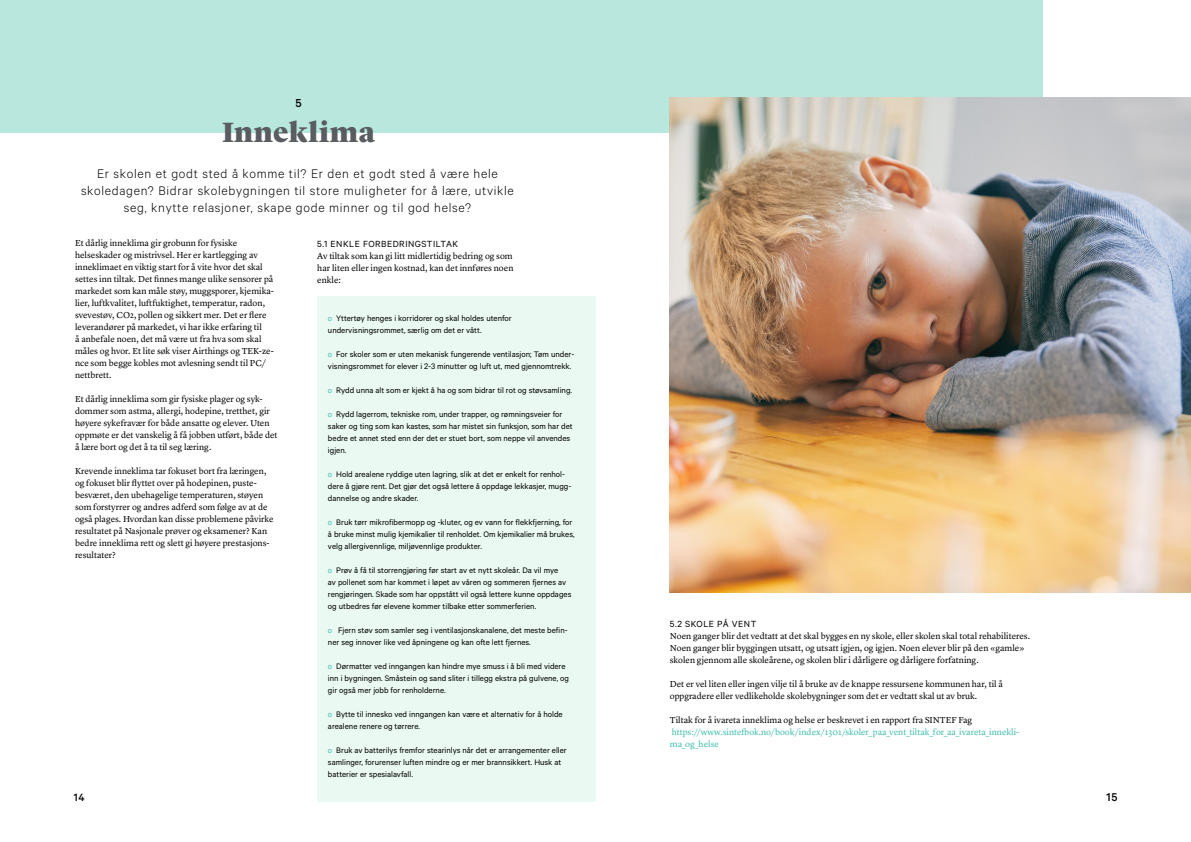
<style>
.page{position:relative;width:1191px;height:842px;background:#fff}
.page>*{position:absolute;margin:0;border:0;box-sizing:border-box;transform-origin:0 0}
.t1{font:900 29px "Lyon Display";letter-spacing:.02em;color:#595c61}
.t2{font:300 14px/16.8px "Calibre";letter-spacing:.05em;color:#000;text-align:center}
.t3{font:500 13px "Calibre";color:#000}
.t4{font:500 12.7px "Calibre";color:#000}
.t5{font:500 12px "Calibre";color:#000}
.t6{font:10px "Calibre";letter-spacing:.05em;color:#000}
.t7{font:9px/12px "Lyon Text";color:#000}
.t8{font:9px/12px "Calibre";color:#000}
.t9{font:9px/12px "Lyon Text";color:#3ebdab}
.s1{color:#3ebdab}
</style>
<div class="page">
<div style="left:0;top:0;width:1042px;height:133px;background:#b7e7dd"></div>
<img style="left:670px;top:97px;width:521px;height:496px">
<div style="left:317px;top:296px;width:278px;height:505px;background:#eafaf3"></div>
<h3 class="t3" style="left:295px;top:95px;width:8px">5</h3>
<h1 class="t1" style="left:222px;top:110px;width:154px">Inneklima</h1>
<h2 class="t2" style="left:81px;top:165px;width:434px">Er skolen et godt sted å komme til? Er den et godt sted å være hele skoledagen? Bidrar skolebygningen til store muligheter for å lære, utvikle seg, knytte relasjoner, skape gode minner og til god helse?</h2>
<p class="t7" style="left:75px;top:237px;width:200px">Et dårlig inneklima gir grobunn for fysiske helseskader og mistrivsel. Her er kartlegging av inneklimaet en viktig start for å vite hvor det skal settes inn tiltak. Det finnes mange ulike sensorer på markedet som kan måle støy, muggsporer, kjemika&shy;lier, luftkvalitet, luftfuktighet, temperatur, radon, svevestøv, CO2, pollen og sikkert mer. Det er flere leverandører på markedet, vi har ikke erfaring til<br>å anbefale noen, det må være ut fra hva som skal måles og hvor. Et lite søk viser Airthings og TEK-ze&shy;nce som begge kobles mot avlesning sendt til PC/ nettbrett.</p>
<p class="t7" style="left:75px;top:393px;width:204px">Et dårlig inneklima som gir fysiske plager og syk&shy;dommer som astma, allergi, hodepine, tretthet, gir høyere sykefravær for både ansatte og elever. Uten oppmøte er det vanskelig å få jobben utført, både det å lære bort og det å ta til seg læring.</p>
<p class="t7" style="left:75px;top:465px;width:200px">Krevende inneklima tar fokuset bort fra læringen, og fokuset blir flyttet over på hodepinen, puste&shy;besværet, den ubehagelige temperaturen, støyen som forstyrrer og andres adferd som følge av at de også plages. Hvordan kan disse problemene påvirke resultatet på Nasjonale prøver og eksamener? Kan bedre inneklima rett og slett gi høyere prestasjons&shy;resultater?</p>
<p class="t6" style="left:317px;top:238px;width:142px">5.1 ENKLE FORBEDRINGSTILTAK</p>
<p class="t7" style="left:317px;top:249px;width:198px;text-align:justify">Av tiltak som kan gi litt midlertidig bedring og som har liten eller ingen kostnad, kan det innføres noen enkle:</p>
<p class="t8" style="left:328px;top:312px;width:185px"><span class="s1">o</span> Yttertøy henges i korridorer og skal holdes utenfor undervisningsrommet, særlig om det er vått.</p>
<p class="t8" style="left:328px;top:348px;width:248px"><span class="s1">o</span> For skoler som er uten mekanisk fungerende ventilasjon; Tøm under&shy;visningsrommet for elever i 2-3 minutter og luft ut, med gjennomtrekk.</p>
<p class="t8" style="left:328px;top:384px;width:245px"><span class="s1">o</span> Rydd unna alt som er kjekt å ha og som bidrar til rot og støvsamling.</p>
<p class="t8" style="left:328px;top:408px;width:246px"><span class="s1">o</span> Rydd lagerrom, tekniske rom, under trapper, og rømningsveier for saker og ting som kan kastes, som har mistet sin funksjon, som har det bedre et annet sted enn der det er stuet bort, som neppe vil anvendes igjen.</p>
<p class="t8" style="left:328px;top:468px;width:245px"><span class="s1">o</span> Hold arealene ryddige uten lagring, slik at det er enkelt for renhol&shy;dere å gjøre rent. Det gjør det også lettere å oppdage lekkasjer, mugg&shy;dannelse og andre skader.</p>
<p class="t8" style="left:328px;top:516px;width:248px"><span class="s1">o</span> Bruk tørr mikrofibermopp og -kluter, og ev vann for flekkfjerning, for å bruke minst mulig kjemikalier til renholdet. Om kjemikalier må brukes, velg allergivennlige, miljøvennlige produkter.</p>
<p class="t8" style="left:328px;top:564px;width:245px"><span class="s1">o</span> Prøv å få til storrengjøring før start av et nytt skoleår. Da vil mye<br>av pollenet som har kommet i løpet av våren og sommeren fjernes av rengjøringen. Skade som har oppstått vil også lettere kunne oppdages og utbedres før elevene kommer tilbake etter sommerferien.</p>
<p class="t8" style="left:328px;top:624px;width:241px"><span class="s1">o</span> Fjern støv som samler seg i ventilasjonskanalene, det meste befin&shy;ner seg innover like ved åpningene og kan ofte lett fjernes.</p>
<p class="t8" style="left:328px;top:660px;width:242px"><span class="s1">o</span> Dørmatter ved inngangen kan hindre mye smuss i å bli med videre inn i bygningen. Småstein og sand sliter i tillegg ekstra på gulvene, og gir også mer jobb for renholderne.</p>
<p class="t8" style="left:328px;top:708px;width:236px"><span class="s1">o</span> Bytte til innesko ved inngangen kan være et alternativ for å holde arealene renere og tørrere.</p>
<p class="t8" style="left:328px;top:744px;width:240px"><span class="s1">o</span> Bruk av batterilys fremfor stearinlys når det er arrangementer eller samlinger, forurenser luften mindre og er mer brannsikkert. Husk at batterier er spesialavfall.</p>
<p class="t6" style="left:670px;top:618px;width:88px">5.2 SKOLE PÅ VENT</p>
<p class="t7" style="left:670px;top:629px;width:362px">Noen ganger blir det vedtatt at det skal bygges en ny skole, eller skolen skal total rehabiliteres.<br>Noen ganger blir byggingen utsatt, og utsatt igjen, og igjen. Noen elever blir på den «gamle» skolen gjennom alle skoleårene, og skolen blir i dårligere og dårligere forfatning.</p>
<p class="t7" style="left:670px;top:677px;width:335px">Det er vel liten eller ingen vilje til å bruke av de knappe ressursene kommunen har, til å oppgradere eller vedlikeholde skolebygninger som det er vedtatt skal ut av bruk.</p>
<p class="t7" style="left:670px;top:713px;width:304px">Tiltak for å ivareta inneklima og helse er beskrevet i en rapport fra SINTEF Fag</p>
<p class="t9" style="left:670px;top:725px;width:351px">https://www.sintefbok.no/book/index/1301/skoler_paa_vent_tiltak_for_aa_ivareta_innekli&shy;ma_og_helse</p>
<h3 class="t5" style="left:74px;top:790px;width:12px">14</h3>
<h3 class="t4" style="left:1106px;top:790px;width:12px">15</h3>
</div>
